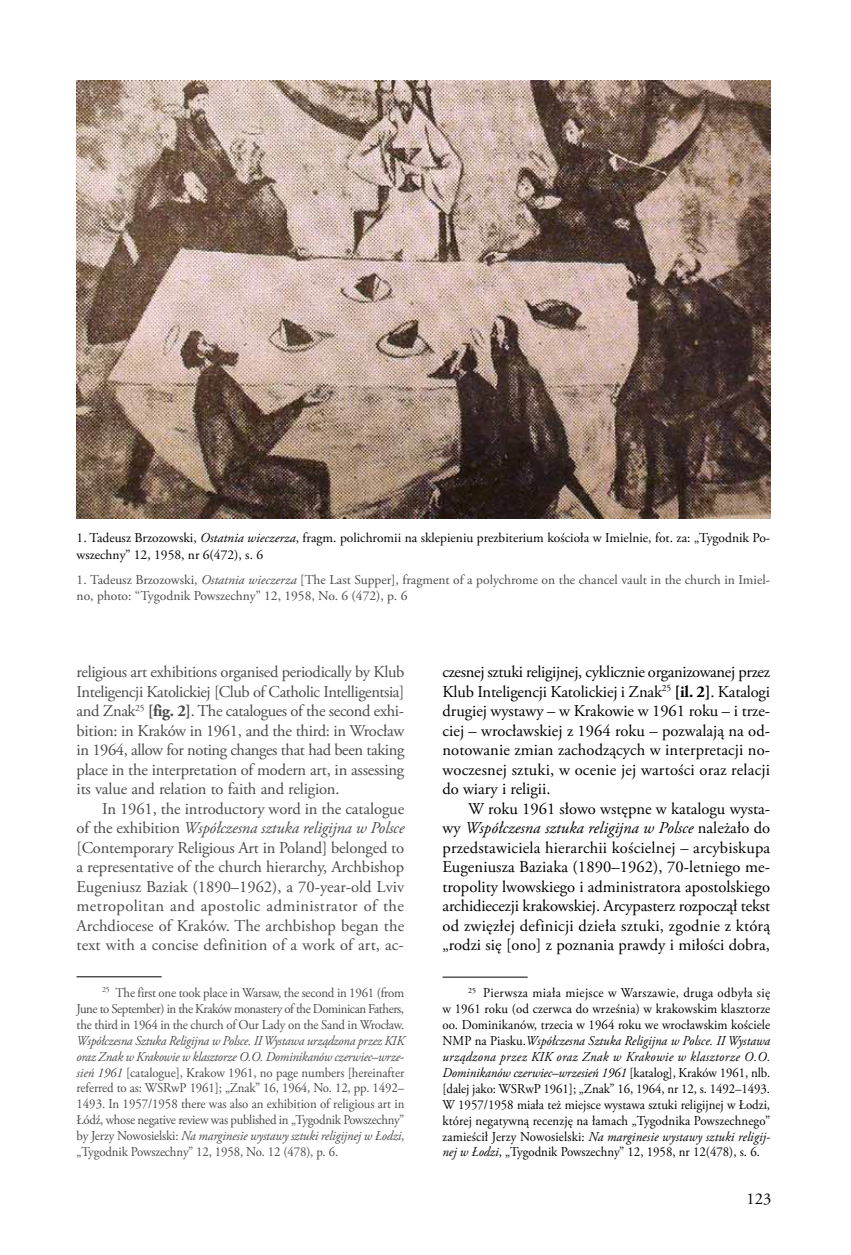
<style>
.page{position:relative;width:851px;height:1255px;background:#fff}
.page>*{position:absolute;margin:0;border:0;box-sizing:border-box;transform-origin:0 0}
.t1{font:16.5px/19.5px "Adobe Garamond Pro";color:#4a4a49;text-align:justify}
.t2{font:16.5px/19.5px "Adobe Garamond Pro";color:#000;text-align:justify}
.t3{font:13.5px/15.9px "Adobe Garamond Pro";letter-spacing:-.01em;color:#4a4a49;text-align:justify;scale:.95 1}
.t4{font:13.5px/15.9px "Adobe Garamond Pro";color:#000;text-align:justify;scale:.95 1}
.t5{font:13.5px/16.5px "Adobe Garamond Pro";letter-spacing:-.01em;color:#4a4a49}
.t6{font:13.5px/16.5px "Adobe Garamond Pro";color:#000}
.s1{font-style:italic}
.s2{font-weight:700}
</style>
<div class="page">
<hr style="left:442px;top:976px;width:85px;height:1px;background:#000">
<hr style="left:77px;top:976px;width:85px;height:1px;background:#000">
<img style="left:77px;top:81px;width:693px;height:437px">
<p class="t6" style="left:77px;top:530px;width:695px">1. Tadeusz Brzozowski, <span class="s1">Ostatnia wieczerza</span>, fragm. polichromii na sklepieniu prezbiterium kościoła w Imielnie, fot. za: „Tygodnik Po&shy;wszechny” 12, 1958, nr 6(472), s. 6</p>
<p class="t5" style="left:77px;top:571px;width:694px">1. Tadeusz Brzozowski, <span class="s1">Ostatnia wieczerza</span> [The Last Supper], fragment of a polychrome on the chancel vault in the church in Imiel&shy;no, photo: “Tygodnik Powszechny” 12, 1958, No. 6 (472), p. 6</p>
<p class="t1" style="left:77px;top:662px;width:329px">religious art exhibitions organised periodically by Klub Inteligencji Katolickiej [Club of Catholic Intelligentsia] and Znak<sup>25</sup> <span class="s2">[fig. 2]</span>. The catalogues of the second exhi&shy;bition: in Kraków in 1961, and the third: in Wrocław in 1964, allow for noting changes that had been taking place in the interpretation of modern art, in assessing its value and relation to faith and religion.</p>
<p class="t1" style="left:77px;top:799px;width:329px;text-indent:26px">In 1961, the introductory word in the catalogue of the exhibition <span class="s1">Współczesna sztuka religijna w Polsce </span>[Contemporary Religious Art in Poland] belonged to a representative of the church hierarchy, Archbishop Eugeniusz Baziak (1890–1962), a 70-year-old Lviv metropolitan and apostolic administrator of the Archdiocese of Kraków. The archbishop began the text with a concise definition of a work of art, ac-</p>
<p class="t3" style="left:77px;top:985px;width:346px;text-indent:26px"><sup>25</sup> The first one took place in Warsaw, the second in 1961 (from June to September) in the Kraków monastery of the Dominican Fathers, the third in 1964 in the church of Our Lady on the Sand in Wrocław.</p>
<p class="t3" style="left:77px;top:1032px;width:346px"><span class="s1">Współczesna Sztuka Religijna w Polsce. II Wystawa urządzona przez KIK oraz Znak w Krakowie w klasztorze O.O. Dominikanów czerwiec–wrze&shy;sień 1961</span> [catalogue], Krakow 1961, no page numbers [hereinafter referred to as: WSRwP 1961]; „Znak” 16, 1964, No. 12, pp. 1492– 1493. In 1957/1958 there was also an exhibition of religious art in Łódź, whose negative review was published in „Tygodnik Powszechny” by Jerzy Nowosielski: <span class="s1">Na marginesie wystawy sztuki religijnej w Łodzi</span>, „Tygodnik Powszechny” 12, 1958, No. 12 (478), p. 6.</p>
<p class="t2" style="left:442px;top:662px;width:329px">czesnej sztuki religijnej, cyklicznie organizowanej przez Klub Inteligencji Katolickiej i Znak<sup>25</sup> <span class="s2">[il. 2]</span>. Katalogi drugiej wystawy – w Krakowie w 1961 roku – i trze&shy;ciej – wrocławskiej z 1964 roku – pozwalają na od&shy;notowanie zmian zachodzących w interpretacji no&shy;woczesnej sztuki, w ocenie jej wartości oraz relacji do wiary i religii.</p>
<p class="t2" style="left:442px;top:799px;width:329px;text-indent:26px">W roku 1961 słowo wstępne w katalogu wysta&shy;wy <span class="s1">Współczesna sztuka religijna w Polsce</span> należało do przedstawiciela hierarchii kościelnej – arcybiskupa Eugeniusza Baziaka (1890–1962), 70-letniego me&shy;tropolity lwowskiego i administratora apostolskiego archidiecezji krakowskiej. Arcypasterz rozpoczął tekst od zwięzłej definicji dzieła sztuki, zgodnie z którą „rodzi się [ono] z poznania prawdy i miłości dobra,</p>
<p class="t4" style="left:442px;top:985px;width:346px;text-indent:26px"><sup>25</sup> Pierwsza miała miejsce w Warszawie, druga odbyła się w 1961 roku (od czerwca do września) w krakowskim klasztorze oo. Dominikanów, trzecia w 1964 roku we wrocławskim kościele NMP na Piasku.<span class="s1">Współczesna Sztuka Religijna w Polsce. II Wystawa urządzona przez KIK oraz Znak w Krakowie w klasztorze O.O.<br>Dominikanów czerwiec–wrzesień 1961</span> [katalog], Kraków 1961, nlb. [dalej jako: WSRwP 1961]; „Znak” 16, 1964, nr 12, s. 1492–1493.<br>W 1957/1958 miała też miejsce wystawa sztuki religijnej w Łodzi, której negatywną recenzję na łamach „Tygodnika Powszechnego” zamieścił Jerzy Nowosielski: <span class="s1">Na marginesie wystawy sztuki religij&shy;nej w Łodzi</span>, „Tygodnik Powszechny” 12, 1958, nr 12(478), s. 6.</p>
<p class="t2" style="left:746px;top:1189px;width:26px">123</p>
</div>
